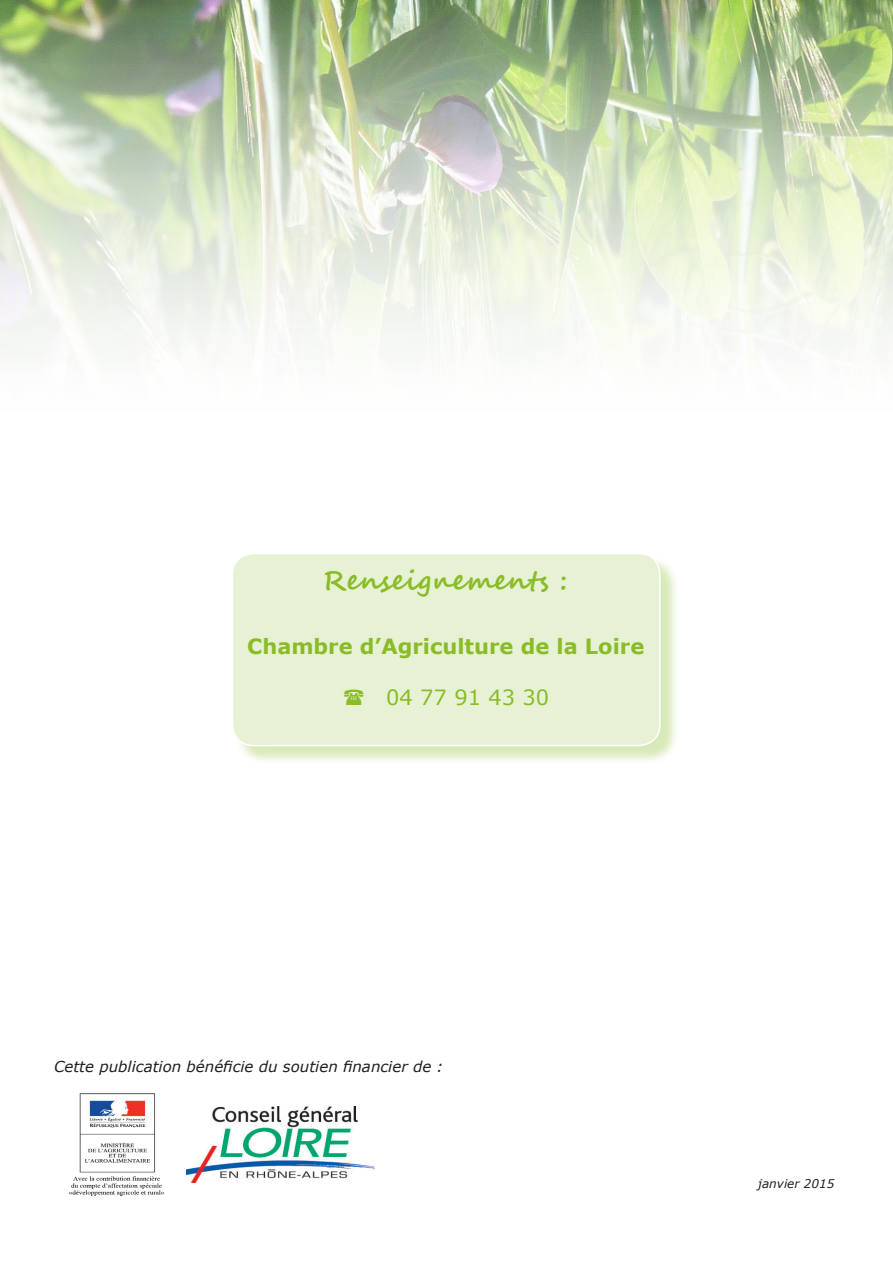
<style>
.page{position:relative;width:893px;height:1263px;background:#fff}
.page>*{position:absolute;margin:0;border:0;box-sizing:border-box;transform-origin:0 0}
.t1{font:700 27px "Segoe Script";color:#82b81a}
.t2{font:700 21px "Verdana";color:#82b81a}
.t3{font:21px "Verdana";color:#82b81a}
.t4{font:italic 15px "Verdana";color:#231f20}
.t5{font:italic 12px "Verdana";color:#231f20}
</style>
<div class="page">
<img style="left:0;top:0;width:893px;height:346px">
<img style="left:69px;top:1093px;width:95px;height:103px">
<img style="left:186px;top:1106px;width:188px;height:76px">
<div style="left:234px;top:555px;width:445px;height:210px;background:#82b81a;opacity:.33"></div>
<div style="left:232px;top:554px;width:428px;height:191px;background:#e6f1d1;border-radius:21px"></div>
<div style="left:232px;top:553px;width:429px;height:193px;border:2px solid #fff;border-radius:21px"></div>
<h1 class="t1" style="left:322px;top:558px;width:247px">Renseignements :</h1>
<h2 class="t2" style="left:247px;top:632px;width:399px">Chambre d’Agriculture de la Loire</h2>
<h2 class="t3" style="left:386px;top:683px;width:165px">04 77 91 43 30</h2>
<p class="t4" style="left:54px;top:1056px;width:391px">Cette publication bénéficie du soutien financier de :</p>
<p class="t5" style="left:758px;top:1176px;width:78px">janvier 2015</p>
</div>
